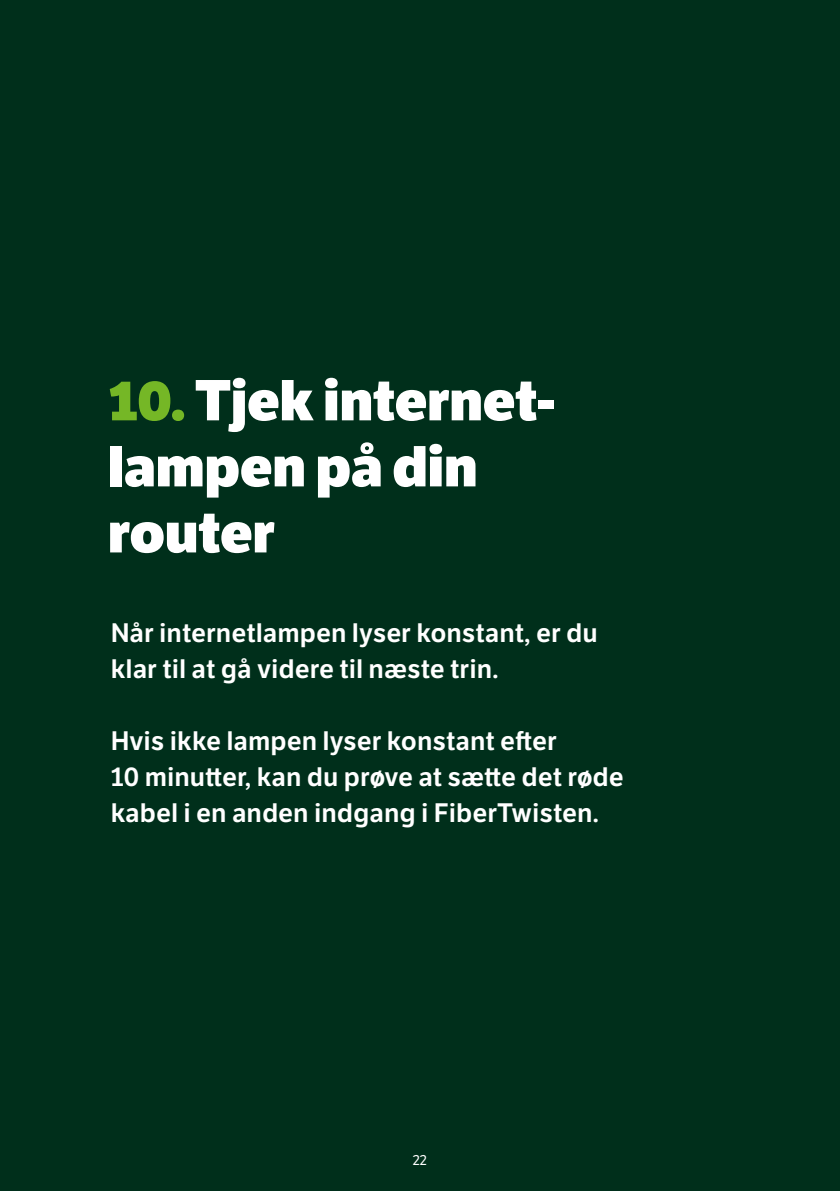
<style>
.page{position:relative;width:840px;height:1191px;background:#fff}
.page>*{position:absolute;margin:0;border:0;box-sizing:border-box;transform-origin:0 0}
.t1{font:56px/66px "LFT Etica XB";color:#fff}
.t2{font:26px/36px "LFT Etica Sb";color:#fff}
.t3{font:14px "LFT Etica";color:#fff}
.s1{color:#75b726}
</style>
<div class="page">
<div style="left:0;top:0;width:839px;height:1191px;background:#002f1b"></div>
<h1 class="t1" style="left:108px;top:368px;width:448px"><span class="s1">10.</span> Tjek internet&shy;lampen på din router</h1>
<p class="t2" style="left:111px;top:615px;width:488px">Når internetlampen lyser konstant, er du klar til at gå videre til næste trin.</p>
<p class="t2" style="left:111px;top:723px;width:514px">Hvis ikke lampen lyser konstant efter<br>10 minutter, kan du prøve at sætte det røde kabel i en anden indgang i FiberTwisten.</p>
<p class="t3" style="left:412px;top:1152px;width:16px">22</p>
</div>
